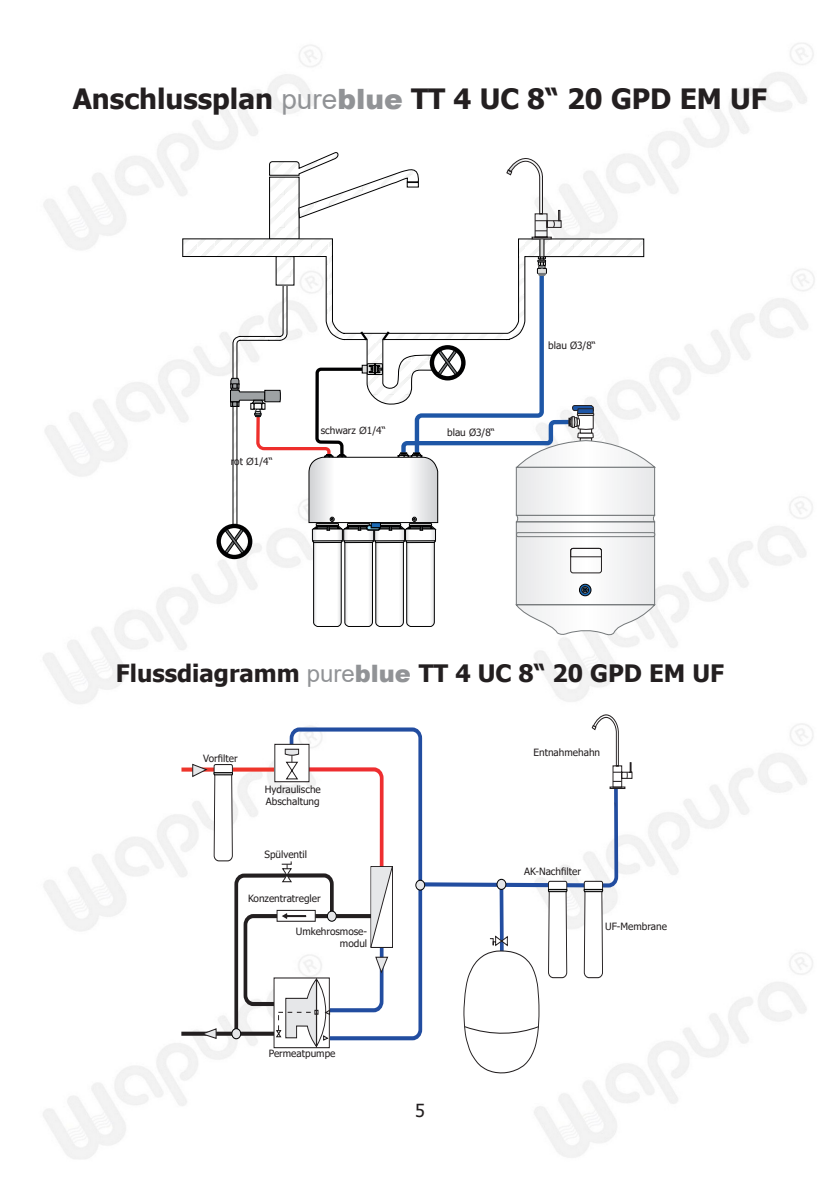
<style>
.page{position:relative;width:840px;height:1191px;background:#fff}
.page>*{position:absolute;margin:0;border:0;box-sizing:border-box;transform-origin:0 0}
.t1{font:700 28px "Tahoma";color:#231f20}
.t2{font:700 24px "Tahoma";color:#231f20}
.t3{font:18px "Tahoma";color:#231f20}
.t4{font:10px/12px "Tahoma";color:#231f20}
.s1{font-family:"Arial";font-weight:400;color:#919396}
.s2{font-family:"Arial";font-weight:900;color:#919396}
.s3{font-family:"Arial"}
</style>
<div class="page">
<img style="left:43px;top:43px;width:772px;height:1116px">
<div style="left:216px;top:524px;width:36px;height:35px;border:4px solid #000001;border-radius:50%"></div>
<svg style="left:183px;top:238px;width:41px;height:166px"></svg>
<svg style="left:224px;top:153px;width:431px;height:482px"></svg>
<svg style="left:393px;top:725px;width:23px;height:317px"></svg>
<svg style="left:181px;top:1031px;width:10px;height:4px"></svg>
<svg style="left:181px;top:767px;width:10px;height:4px"></svg>
<div style="left:415px;top:879px;width:10px;height:11px;border:1px solid #000001;border-radius:50%"></div>
<svg style="left:416px;top:714px;width:216px;height:359px"></svg>
<svg style="left:191px;top:714px;width:202px;height:359px"></svg>
<div style="left:327px;top:911px;width:9px;height:10px;background:#e6e7e9;border-radius:50%"></div>
<div style="left:327px;top:910px;width:9px;height:11px;border:1px solid #000001;border-radius:50%"></div>
<p class="t1" style="left:73px;top:79px;width:695px">Anschlussplan <span class="s1">pure</span><span class="s2">blue</span> TT 4 UC 8“ 20 GPD EM UF</p>
<p class="t4" style="left:230px;top:456px;width:43px">rot <span class="s3">Ø</span>1/4“</p>
<p class="t4" style="left:320px;top:425px;width:66px">schwarz <span class="s3">Ø</span>1/4“</p>
<p class="t4" style="left:447px;top:427px;width:49px">blau Ø3/8“</p>
<p class="t4" style="left:548px;top:340px;width:49px">blau Ø3/8“</p>
<p class="t2" style="left:116px;top:656px;width:609px">Flussdiagramm <span class="s1">pure</span><span class="s2">blue</span> TT 4 UC 8“ 20 GPD EM UF</p>
<p class="t4" style="left:203px;top:753px;width:36px">Vorfilter</p>
<p class="t4" style="left:265px;top:784px;width:57px">Hydraulische<br>Abschaltung</p>
<p class="t4" style="left:264px;top:848px;width:44px">Spülventil</p>
<p class="t4" style="left:248px;top:893px;width:74px">Konzentratregler</p>
<p class="t4" style="left:295px;top:926px;width:73px;text-align:right">Umkehrosmose&shy;modul</p>
<p class="t4" style="left:268px;top:1047px;width:68px">Permeatpumpe</p>
<p class="t3" style="left:415px;top:1098px;width:11px">5</p>
<p class="t4" style="left:533px;top:747px;width:68px">Entnahmehahn</p>
<p class="t4" style="left:523px;top:865px;width:58px">AK-Nachfilter</p>
<p class="t4" style="left:604px;top:920px;width:63px">UF-Membrane</p>
</div>
